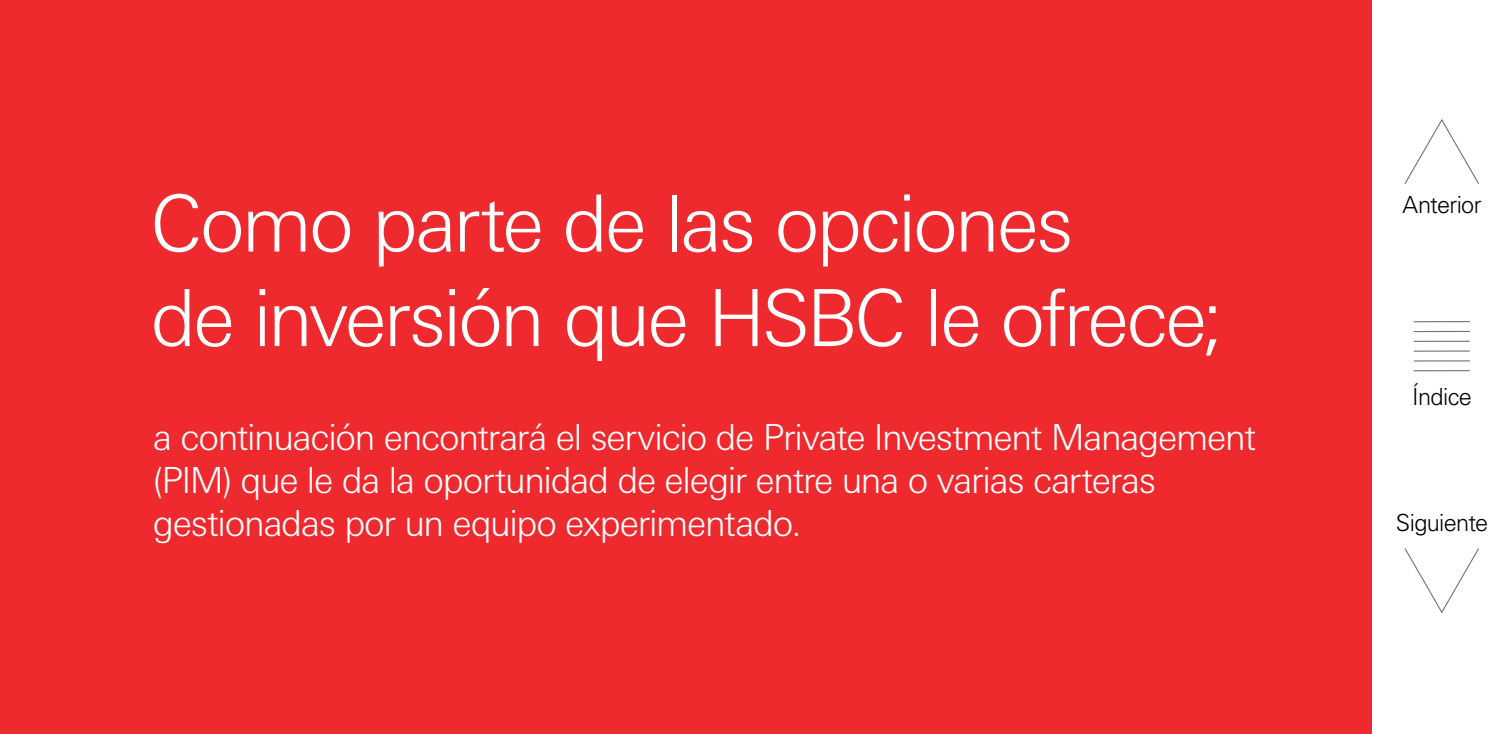
<style>
.page{position:relative;width:1512px;height:734px;background:#fff}
.page>*{position:absolute;margin:0;border:0;box-sizing:border-box;transform-origin:0 0}
.t1{font:300 78.75px/94.5px "Univers Nextfor HSBC";letter-spacing:-.04em;color:#fff}
.t2{font:300 36px/43.2px "Univers Nextfor HSBC";letter-spacing:-.035em;color:#fff}
.t3{font:300 23.62px "Univers";letter-spacing:-.03em;color:#000}
</style>
<div class="page">
<div style="left:0;top:0;width:1371px;height:733px;background:#ee2a2f"></div>
<svg style="left:1404px;top:548px;width:75px;height:66px"></svg>
<hr style="left:1413px;top:321px;width:56px;height:1px;background:#727574">
<hr style="left:1413px;top:331px;width:56px;height:1px;background:#727574">
<hr style="left:1413px;top:340px;width:56px;height:2px;background:#727574">
<hr style="left:1413px;top:350px;width:56px;height:1px;background:#727574">
<hr style="left:1413px;top:360px;width:56px;height:1px;background:#727574">
<hr style="left:1413px;top:370px;width:56px;height:1px;background:#727574">
<svg style="left:1404px;top:119px;width:75px;height:65px"></svg>
<h1 class="t1" style="left:150px;top:171px;width:1074px">Como parte de las opciones<br>de inversión que HSBC le ofrece;</h1>
<p class="t2" style="left:153px;top:412px;width:1104px">a continuación encontrará el servicio de Private Investment Management (PIM) que le da la oportunidad de elegir entre una o varias carteras gestionadas por un equipo experimentado.</p>
<p class="t3" style="left:1402px;top:190px;width:81px">Anterior</p>
<p class="t3" style="left:1412px;top:382px;width:61px">Índice</p>
<p class="t3" style="left:1396px;top:508px;width:94px">Siguiente</p>
</div>
